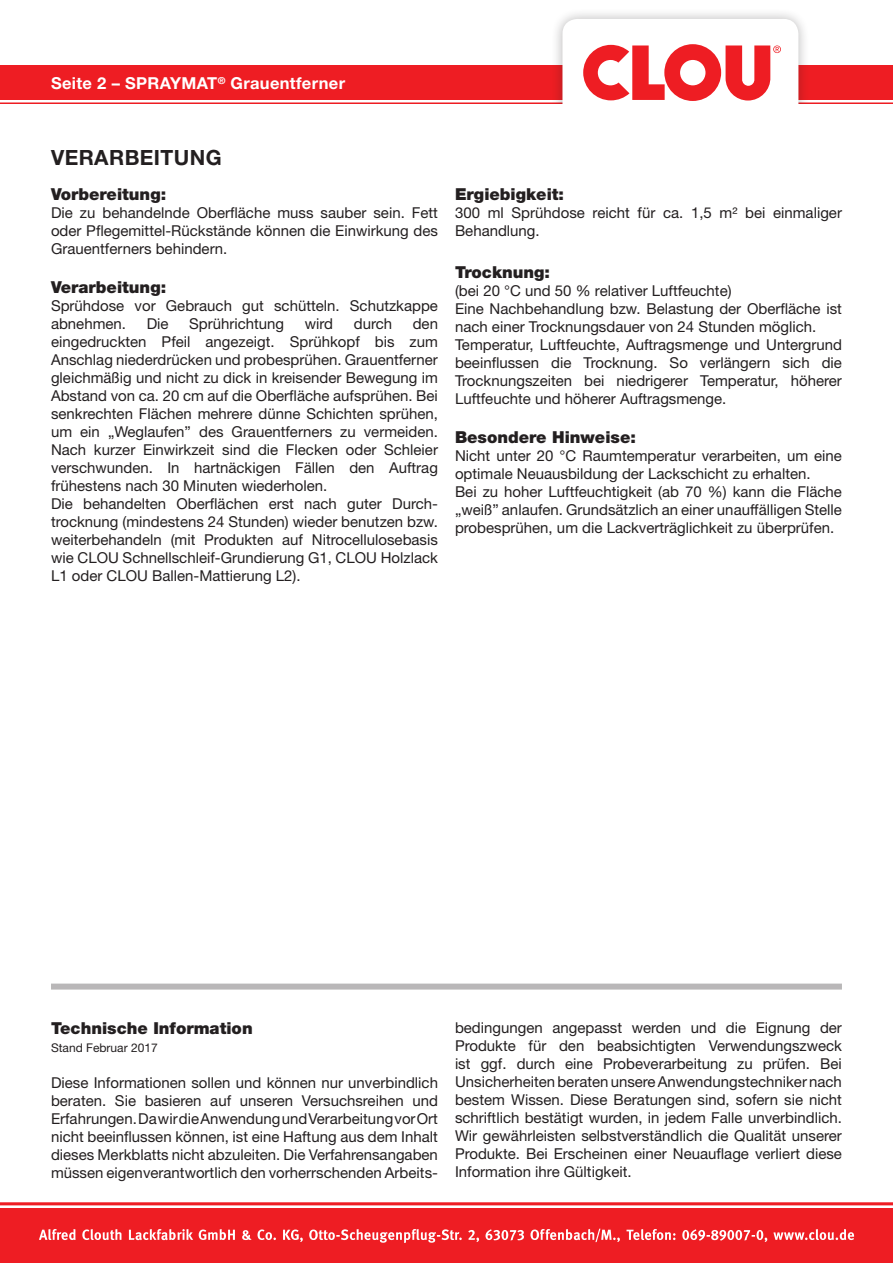
<style>
.page{position:relative;width:893px;height:1263px;background:#fff}
.page>*{position:absolute;margin:0;border:0;box-sizing:border-box;transform-origin:0 0}
.t1{font:700 21px "Helvetica Neue LT Std";letter-spacing:.02em;color:#231f20}
.t2{font:900 16.5px "Helvetica Neue LT Std";color:#231f20}
.t3{font:700 16.5px "Helvetica Neue LT Std";letter-spacing:.02em;color:#fff}
.t4{font:15px/18px "Helvetica Neue LT Std";color:#231f20}
.t5{font:12px "Helvetica Neue LT Std";color:#231f20}
</style>
<div class="page">
<div style="left:0;top:66px;width:893px;height:34px;background:#ee1d23"></div>
<hr style="left:0;top:102px;width:893px;height:3px;background:#ee1d23">
<div style="left:551px;top:7px;width:259px;height:146px;background:#231f20;opacity:.33"></div>
<div style="left:562px;top:19px;width:236px;height:122px;background:#fff;border-radius:15px"></div>
<div style="left:0;top:105px;width:893px;height:54px;background:#fff"></div>
<svg style="left:583px;top:44px;width:198px;height:57px"></svg>
<div style="left:0;top:1208px;width:893px;height:55px;background:#ee1d23"></div>
<svg style="left:39px;top:1229px;width:815px;height:14px"></svg>
<hr style="left:0;top:1202px;width:893px;height:3px;background:#ee1d23">
<div style="left:51px;top:983px;width:791px;height:6px;background:#b9b7b8"></div>
<p class="t3" style="left:51px;top:73px;width:296px">Seite 2 – SPRAYMAT<sup>®</sup> Grauentferner</p>
<h1 class="t1" style="left:51px;top:144px;width:172px">VERARBEITUNG</h1>
<p class="t2" style="left:51px;top:184px;width:117px">Vorbereitung:</p>
<p class="t4" style="left:51px;top:203px;width:388px;text-align:justify">Die zu behandelnde Oberfläche muss sauber sein. Fett oder Pflegemittel-Rückstände können die Einwirkung des Grauentferners behindern.</p>
<p class="t2" style="left:51px;top:277px;width:117px">Verarbeitung:</p>
<p class="t4" style="left:51px;top:296px;width:388px">Sprühdose vor Gebrauch gut schütteln. Schutzkappe abnehmen.</p>
<p class="t4" style="left:147px;top:314px;width:23px">Die</p>
<p class="t4" style="left:189px;top:314px;width:97px">Sprührichtung</p>
<p class="t4" style="left:305px;top:314px;width:30px">wird</p>
<p class="t4" style="left:354px;top:314px;width:40px">durch</p>
<p class="t4" style="left:51px;top:314px;width:388px;text-indent:362px">den eingedruckten Pfeil angezeigt. Sprühkopf bis zum Anschlag niederdrücken und probesprühen. Grauentferner gleichmäßig und nicht zu dick in kreisender Bewegung im Abstand von ca. 20 cm auf die Oberfläche aufsprühen. Bei senkrechten Flächen mehrere dünne Schichten sprühen, um ein „Weglaufen” des Grauentferners zu vermeiden.<br>Nach kurzer Einwirkzeit sind die Flecken oder Schleier verschwunden. In hartnäckigen Fällen den Auftrag frühestens nach 30 Minuten wiederholen.<br>Die behandelten Oberflächen erst nach guter Durch&shy;trocknung (mindestens 24 Stunden) wieder benutzen bzw. weiterbehandeln (mit Produkten auf Nitrocellulosebasis wie CLOU Schnellschleif-Grundierung G1, CLOU Holzlack L1 oder CLOU Ballen-Mattierung L2).</p>
<p class="t2" style="left:455px;top:184px;width:111px">Ergiebigkeit:</p>
<p class="t4" style="left:455px;top:203px;width:388px">300 ml Sprühdose reicht für ca. 1,5 m² bei einmaliger<br>Behandlung.</p>
<p class="t2" style="left:455px;top:262px;width:97px">Trocknung:</p>
<p class="t4" style="left:455px;top:281px;width:388px">(bei 20 °C und 50 % relativer Luftfeuchte)<br>Eine Nachbehandlung bzw. Belastung der Oberfläche ist nach einer Trocknungsdauer von 24 Stunden möglich.<br>Temperatur, Luftfeuchte, Auftragsmenge und Untergrund beeinflussen die Trocknung. So verlängern sich die Trocknungszeiten bei niedrigerer Temperatur, höherer Luftfeuchte und höherer Auftragsmenge.</p>
<p class="t2" style="left:455px;top:427px;width:182px">Besondere Hinweise:</p>
<p class="t4" style="left:455px;top:446px;width:388px">Nicht unter 20 °C Raumtemperatur verarbeiten, um eine optimale Neuausbildung der Lackschicht zu erhalten.<br>Bei zu hoher Luftfeuchtigkeit (ab 70 %) kann die Fläche „weiß” anlaufen. Grundsätzlich an einer unauffälligen Stelle probesprühen, um die Lackverträglichkeit zu überprüfen.</p>
<p class="t2" style="left:51px;top:1018px;width:203px">Technische Information</p>
<p class="t5" style="left:51px;top:1041px;width:108px">Stand Februar 2017</p>
<p class="t4" style="left:51px;top:1074px;width:388px;text-align:justify">Diese Informationen sollen und können nur unverbindlich beraten. Sie basieren auf unseren Versuchsreihen und Erfahrungen. Da wir die Anwendung und Verarbeitung vor Ort nicht beeinflussen können, ist eine Haftung aus dem Inhalt dieses Merkblatts nicht abzuleiten. Die Verfahrensangaben müssen eigenverantwortlich den vorherrschenden Arbeits-</p>
<p class="t4" style="left:455px;top:1019px;width:388px;text-align:justify">bedingungen angepasst werden und die Eignung der Produkte für den beabsichtigten Verwendungszweck ist ggf. durch eine Probeverarbeitung zu prüfen. Bei Unsicherheiten beraten unsere Anwendungstechniker nach bestem Wissen. Diese Beratungen sind, sofern sie nicht schriftlich bestätigt wurden, in jedem Falle unverbindlich.<br>Wir gewährleisten selbstverständlich die Qualität unserer Produkte. Bei Erscheinen einer Neuauflage verliert diese Information ihre Gültigkeit.</p>
</div>
